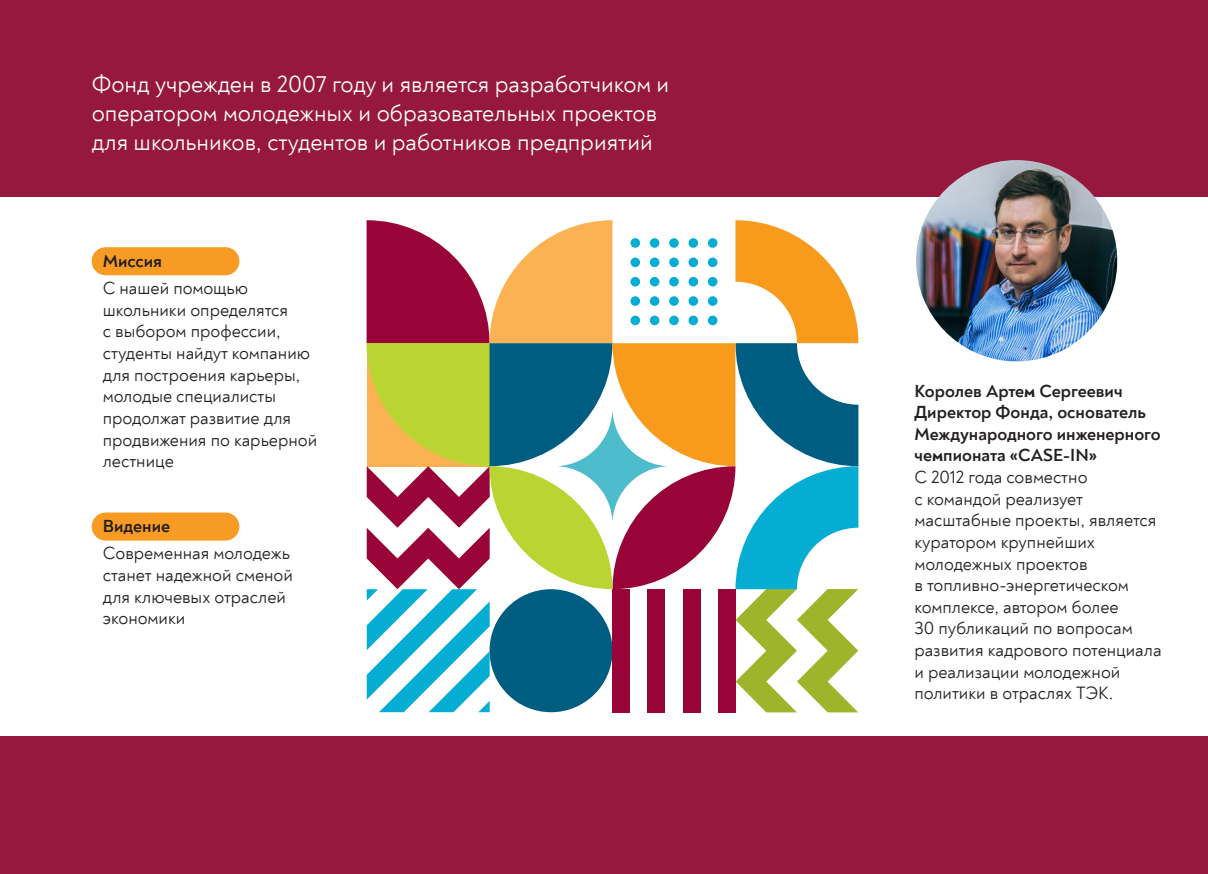
<style>
.page{position:relative;width:1208px;height:874px;background:#fff}
.page>*{position:absolute;margin:0;border:0;box-sizing:border-box;transform-origin:0 0}
.t1{font:24px/28.8px "Noah";color:#fff}
.t2{font:18px/21.6px "Noah";color:#231f20}
.t3{font:700 18px/21.6px "Noah";color:#231f20}
</style>
<div class="page">
<div style="left:0;top:0;width:1208px;height:197px;background:#97183e"></div>
<div style="left:92px;top:247px;width:147px;height:28px;background:#f89b24;border-radius:14px"></div>
<div style="left:92px;top:512px;width:147px;height:28px;background:#f89b24;border-radius:14px"></div>
<svg style="left:366px;top:220px;width:492px;height:492px"></svg>
<div style="left:630px;top:238px;width:10px;height:10px;background:#05add2;border-radius:50%"></div>
<div style="left:650px;top:238px;width:9px;height:10px;background:#05add2;border-radius:50%"></div>
<div style="left:669px;top:238px;width:10px;height:10px;background:#05add2;border-radius:50%"></div>
<div style="left:688px;top:238px;width:10px;height:10px;background:#05add2;border-radius:50%"></div>
<div style="left:708px;top:238px;width:9px;height:10px;background:#05add2;border-radius:50%"></div>
<div style="left:630px;top:257px;width:10px;height:10px;background:#05add2;border-radius:50%"></div>
<div style="left:650px;top:257px;width:9px;height:10px;background:#05add2;border-radius:50%"></div>
<div style="left:669px;top:257px;width:10px;height:10px;background:#05add2;border-radius:50%"></div>
<div style="left:688px;top:257px;width:10px;height:10px;background:#05add2;border-radius:50%"></div>
<div style="left:708px;top:257px;width:9px;height:10px;background:#05add2;border-radius:50%"></div>
<div style="left:630px;top:277px;width:10px;height:9px;background:#05add2;border-radius:50%"></div>
<div style="left:650px;top:277px;width:9px;height:9px;background:#05add2;border-radius:50%"></div>
<div style="left:669px;top:277px;width:10px;height:9px;background:#05add2;border-radius:50%"></div>
<div style="left:688px;top:277px;width:10px;height:9px;background:#05add2;border-radius:50%"></div>
<div style="left:708px;top:277px;width:9px;height:9px;background:#05add2;border-radius:50%"></div>
<div style="left:630px;top:296px;width:10px;height:10px;background:#05add2;border-radius:50%"></div>
<div style="left:650px;top:296px;width:9px;height:10px;background:#05add2;border-radius:50%"></div>
<div style="left:669px;top:296px;width:10px;height:10px;background:#05add2;border-radius:50%"></div>
<div style="left:688px;top:296px;width:10px;height:10px;background:#05add2;border-radius:50%"></div>
<div style="left:708px;top:296px;width:9px;height:10px;background:#05add2;border-radius:50%"></div>
<svg style="left:630px;top:315px;width:10px;height:10px"></svg>
<div style="left:650px;top:315px;width:9px;height:10px;background:#05add2;border-radius:50%"></div>
<div style="left:669px;top:315px;width:10px;height:10px;background:#05add2;border-radius:50%"></div>
<svg style="left:688px;top:315px;width:10px;height:10px"></svg>
<div style="left:708px;top:315px;width:9px;height:10px;background:#05add2;border-radius:50%"></div>
<svg style="left:558px;top:412px;width:108px;height:108px"></svg>
<div style="left:0;top:736px;width:1208px;height:137px;background:#97183e"></div>
<img style="left:916px;top:160px;width:201px;height:201px;border-radius:98px">
<h1 class="t1" style="left:92px;top:70px;width:579px">Фонд учрежден в 2007 году и является разработчиком и оператором молодежных и образовательных проектов для школьников, студентов и работников предприятий</h1>
<p class="t3" style="left:103px;top:250px;width:61px">Миссия</p>
<p class="t2" style="left:103px;top:277px;width:216px">С нашей помощью школьники определятся<br>с выбором профессии, студенты найдут компанию для построения карьеры, молодые специалисты продолжат развитие для продвижения по карьерной лестнице</p>
<p class="t3" style="left:103px;top:515px;width:69px">Видение</p>
<p class="t2" style="left:103px;top:542px;width:192px">Современная молодежь станет надежной сменой для ключевых отраслей экономики</p>
<p class="t3" style="left:914px;top:379px;width:248px">Королев Артем Сергеевич<br>Директор Фонда, основатель<br>Международного инженерного чемпионата «CASE-IN»</p>
<p class="t2" style="left:914px;top:466px;width:249px">С 2012 года совместно<br>с командой реализует масштабные проекты, является куратором крупнейших молодежных проектов<br>в топливно-энергетическом комплексе, автором более<br>30 публикаций по вопросам развития кадрового потенциала и реализации молодежной политики в отраслях ТЭК.</p>
</div>
